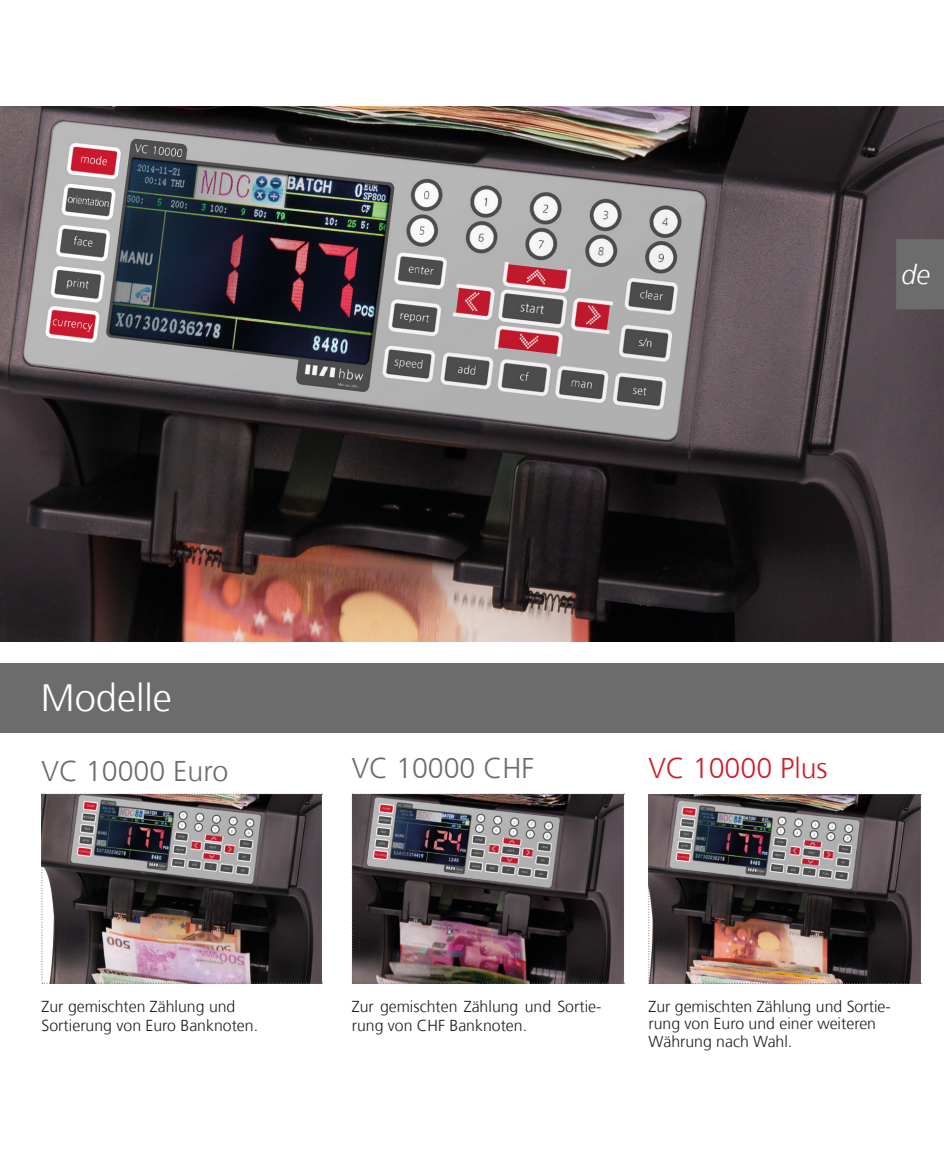
<style>
.page{position:relative;width:944px;height:1164px;background:#fff}
.page>*{position:absolute;margin:0;border:0;box-sizing:border-box;transform-origin:0 0}
.Einf__Abs{font:300 38.02px "Frutiger";color:#fff}
.Einf__Abs-2{font:300 28.57px "Frutiger";color:#6c6c6c}
.Einf__Abs-3{font:300 28.57px "Frutiger";color:#cd1f2b}
.Einf__Abs-4{font:italic 300 27px "Frutiger";color:#fff}
.t1{font:300 15.75px/17.6px "Frutiger";color:#1d1d1b}
</style>
<div class="page">
<img style="left:0;top:106px;width:944px;height:536px">
<img style="left:42px;top:794px;width:281px;height:190px">
<img style="left:352px;top:794px;width:273px;height:190px">
<img style="left:648px;top:794px;width:273px;height:190px">
<div style="left:0;top:663px;width:944px;height:69px;background:#6c6c6c"></div>
<div style="left:896px;top:239px;width:48px;height:70px;background:#6c6c6c"></div>
<p class="Einf__Abs-4" style="left:901px;top:260px;width:30px">de</p>
<p class="Einf__Abs" style="left:41px;top:676px;width:133px">Modelle</p>
<p class="Einf__Abs-2" style="left:42px;top:755px;width:188px">VC 10000 Euro</p>
<p class="Einf__Abs-2" style="left:352px;top:752px;width:184px">VC 10000 CHF</p>
<p class="Einf__Abs-3" style="left:648px;top:752px;width:181px">VC 10000 Plus</p>
<p class="t1" style="left:42px;top:998px;width:195px">Zur gemischten Zählung und</p>
<p class="t1" style="left:42px;top:1017px;width:218px">Sortierung von Euro Banknoten.</p>
<p class="t1" style="left:352px;top:997px;width:251px;line-height:19.1px">Zur gemischten Zählung und Sortie&shy;rung von CHF Banknoten.</p>
<p class="t1" style="left:648px;top:998px;width:244px">Zur gemischten Zählung und Sortie&shy;rung von Euro und einer weiteren<br>Währung nach Wahl.</p>
</div>
